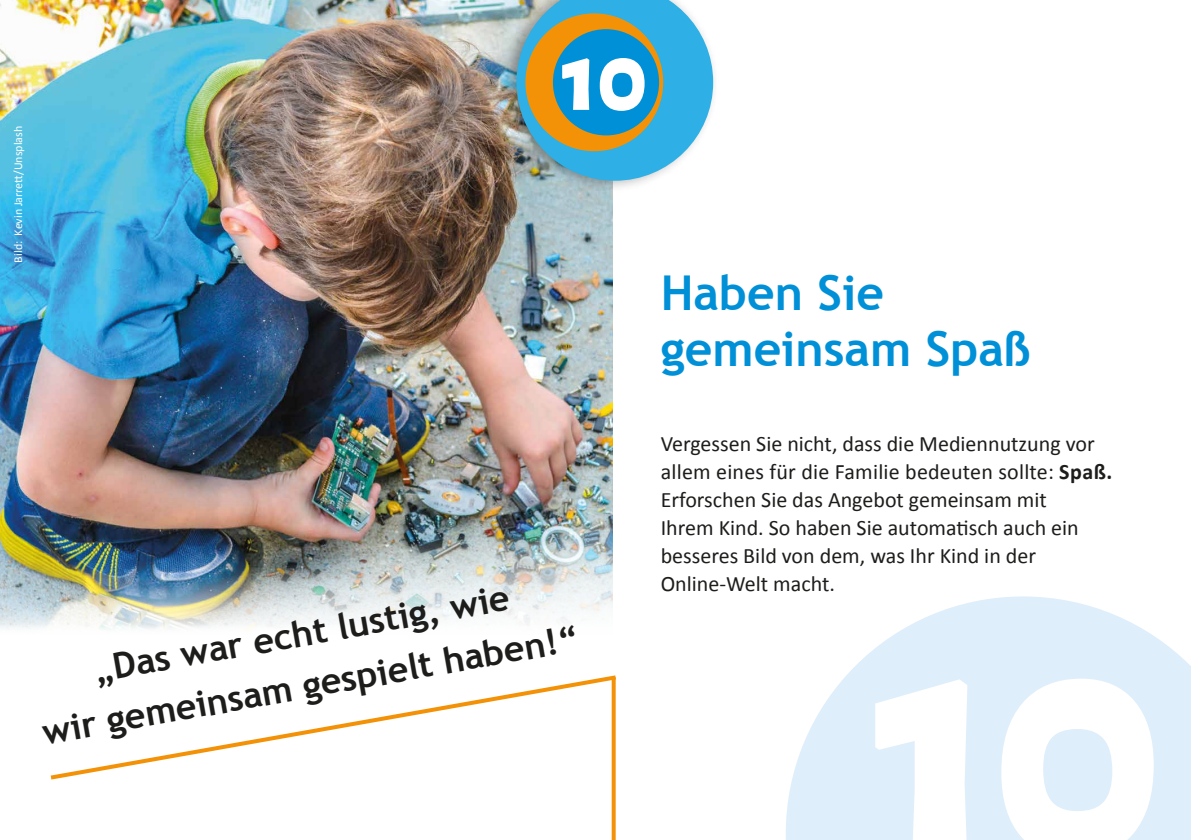
<style>
.page{position:relative;width:1191px;height:840px;background:#fff}
.page>*{position:absolute;margin:0;border:0;box-sizing:border-box;transform-origin:0 0}
.t1{font:800 340px "Alegreya Sans SC";color:#fff}
.t2{font:800 100px "Alegreya Sans SC";color:#fff}
.t3{font:700 48px/56px "Trebuchet MS";color:#0090d7}
.t4{font:700 36px/52px "Trebuchet MS";color:#1d1d1b;text-align:center}
.t5{font:22px/28px "Calibri";color:#1d1d1b}
.t6{font:12px "Calibri";color:#fff}
.s1{font-weight:700}
</style>
<div class="page">
<img style="left:0;top:0;width:612px;height:490px">
<img style="left:0;top:490px;width:616px;height:349px">
<svg style="left:611px;top:781px;width:4px;height:58px"></svg>
<svg style="left:46px;top:672px;width:570px;height:109px"></svg>
<svg style="left:786px;top:596px;width:405px;height:243px;fill:#dfeefb"></svg>
<div style="left:499px;top:0;width:221px;height:193px;background:#1d1d1b;opacity:.4"></div>
<svg style="left:516px;top:0;width:197px;height:181px;background:#5eb8dc"></svg>
<div style="left:525px;top:13px;width:138px;height:138px;background:#f39207;border-radius:50%"></div>
<div style="left:553px;top:29px;width:106px;height:106px;background:#0090d7;border-radius:50%"></div>
<p class="t6" style="left:11px;top:262px;width:138px;rotate:-90deg">Bild: Kevin Jarrett/Unsplash</p>
<h2 class="t2" style="left:561px;top:1px;width:88px">10</h2>
<h3 class="t3" style="left:660px;top:265px;width:371px">Haben Sie gemeinsam Spaß</h3>
<h3 class="t4" style="left:29px;top:654px;width:546px;rotate:-10deg">„Das war echt lustig, wie<br>wir gemeinsam gespielt haben!“</h3>
<p class="t5" style="left:660px;top:428px;width:453px">Vergessen Sie nicht, dass die Mediennutzung vor allem eines für die Familie bedeuten sollte: <span class="s1">Spaß.<br></span>Erforschen Sie das Angebot gemeinsam mit<br>Ihrem Kind. So haben Sie automatisch auch ein besseres Bild von dem, was Ihr Kind in der Online-Welt macht.</p>
<h1 class="t1" style="left:872px;top:485px;width:294px">10</h1>
</div>
